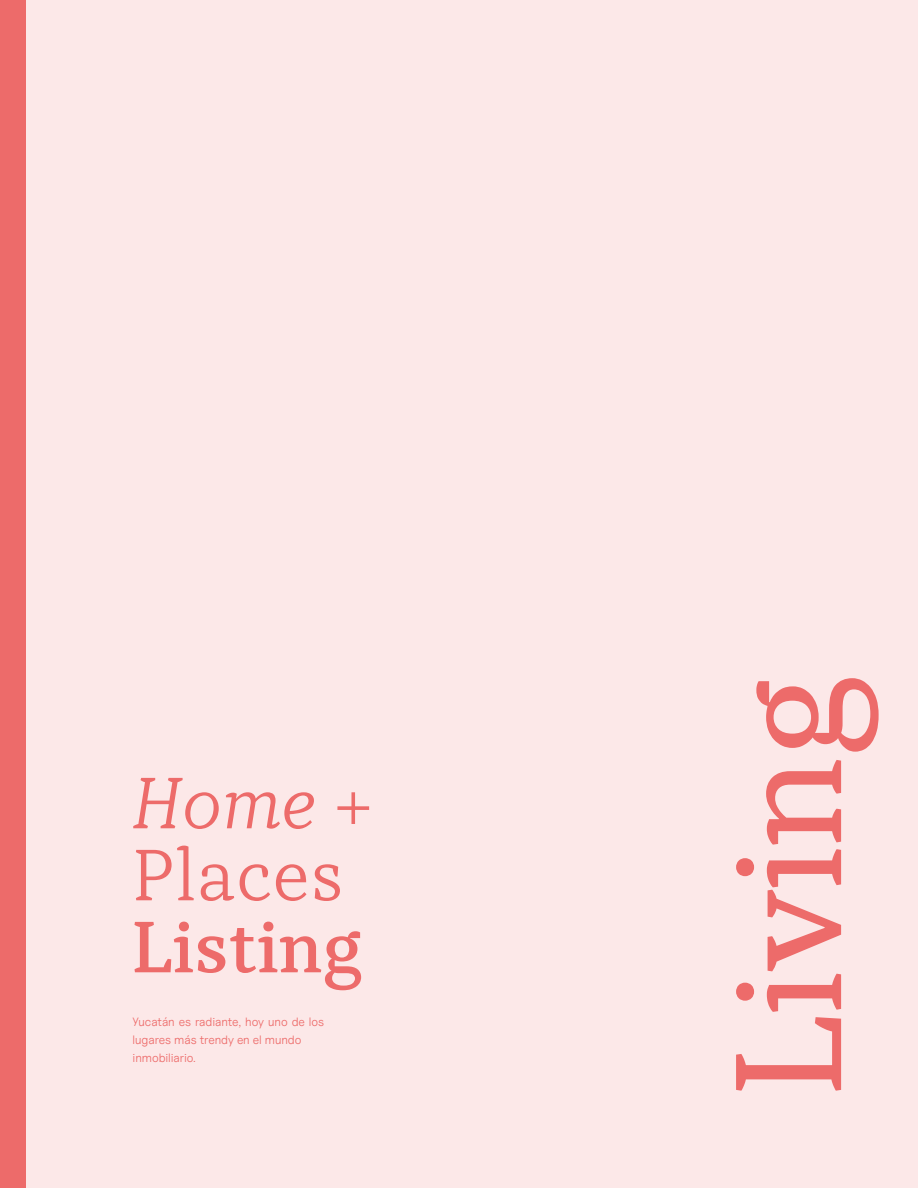
<style>
.page{position:relative;width:918px;height:1188px;background:#fff}
.page>*{position:absolute;margin:0;border:0;box-sizing:border-box;transform-origin:0 0}
.t1{font:150px "TT Tricks";color:#ed6b6a}
.t2{font:600 72px "TT Tricks";color:#ed6b6a}
.t3{font:300 72px "TT Tricks";color:#ed6b6a}
.t4{font:italic 300 72px "TT Tricks";color:#ed6b6a}
.t5{font:12px/18px "Uncut Sans Book";letter-spacing:-.005em;color:#ed6b6a}
</style>
<div class="page">
<div style="left:21px;top:0;width:897px;height:1188px;background:#fce8e8"></div>
<div style="left:0;top:0;width:26px;height:1188px;background:#ed6b6a"></div>
<h2 class="t4" style="left:132px;top:759px;width:242px">Home +</h2>
<h2 class="t3" style="left:132px;top:831px;width:214px">Places</h2>
<h2 class="t2" style="left:132px;top:903px;width:232px">Listing</h2>
<p class="t5" style="left:133px;top:1013px;width:193px">Yucatán es radiante, hoy uno de los lugares más trendy en el mundo inmobiliario.</p>
<h1 class="t1" style="left:696px;top:1098px;width:425px;rotate:-90deg">Living</h1>
</div>
